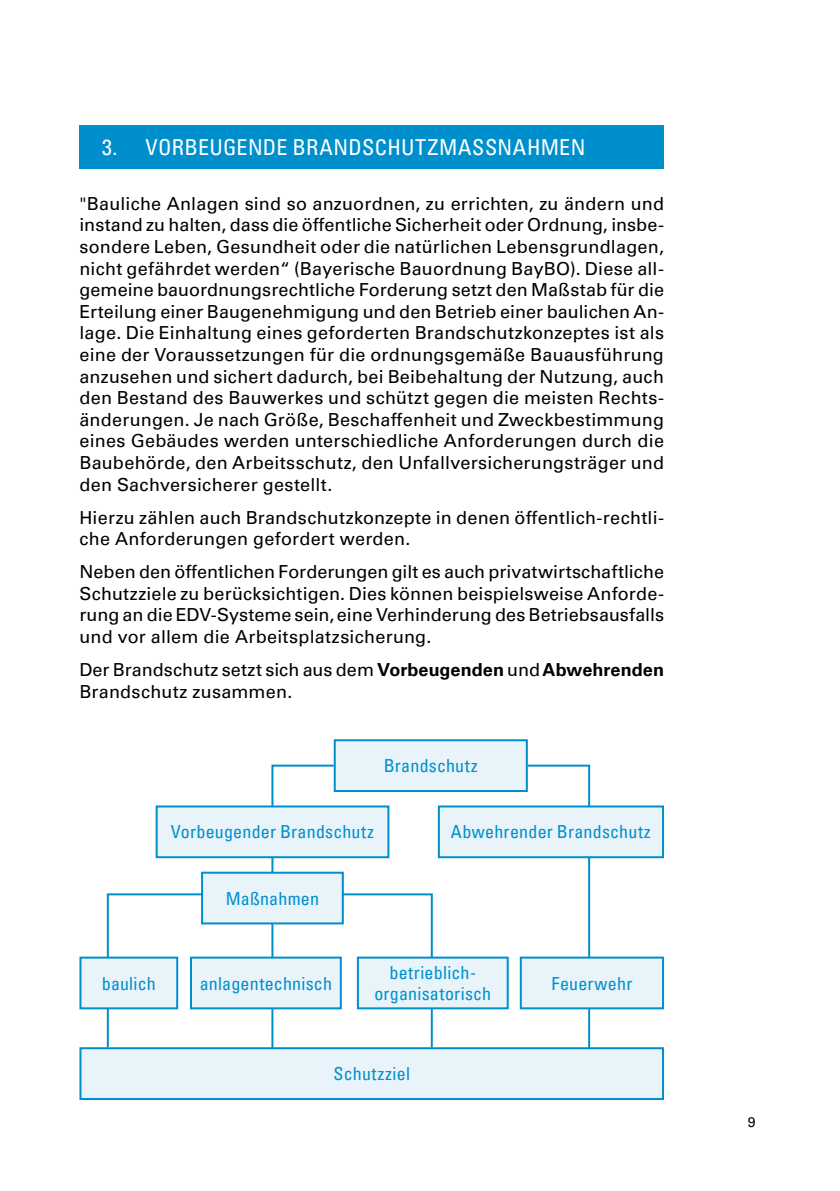
<style>
.page{position:relative;width:840px;height:1191px;background:#fff}
.page>*{position:absolute;margin:0;border:0;box-sizing:border-box;transform-origin:0 0}
.t1{font:condensed 22px "Univers LT Pro";letter-spacing:.015em;color:#fff}
.t2{font:18px/21.6px "Univers LT Pro 55 Roman";letter-spacing:.01em;color:#000;text-align:justify}
.t3{font:condensed 18px/21.6px "Univers LT Pro";letter-spacing:.01em;color:#008fcd;text-align:center}
.t4{font:14px "Univers LT Pro 55 Roman";color:#000}
.s1{font-family:"Univers LT Pro 65";font-weight:700}
</style>
<div class="page">
<div style="left:79px;top:125px;width:584px;height:43px;background:#008fcd"></div>
<svg style="left:525px;top:763px;width:65px;height:284px"></svg>
<svg style="left:270px;top:764px;width:163px;height:283px"></svg>
<svg style="left:106px;top:893px;width:100px;height:154px"></svg>
<div style="left:334px;top:740px;width:192px;height:51px;background:#e9f4fa"></div>
<div style="left:333px;top:739px;width:194px;height:53px;border:2px solid #008fcd"></div>
<div style="left:80px;top:1048px;width:582px;height:51px;background:#e9f4fa"></div>
<div style="left:79px;top:1047px;width:584px;height:53px;border:2px solid #008fcd"></div>
<div style="left:156px;top:806px;width:232px;height:51px;background:#e9f4fa"></div>
<div style="left:155px;top:805px;width:234px;height:53px;border:2px solid #008fcd"></div>
<div style="left:438px;top:806px;width:224px;height:51px;background:#e9f4fa"></div>
<div style="left:437px;top:805px;width:226px;height:53px;border:2px solid #008fcd"></div>
<div style="left:202px;top:872px;width:140px;height:51px;background:#e9f4fa"></div>
<div style="left:201px;top:871px;width:142px;height:53px;border:2px solid #008fcd"></div>
<div style="left:80px;top:957px;width:97px;height:51px;background:#e9f4fa"></div>
<div style="left:79px;top:956px;width:99px;height:53px;border:2px solid #008fcd"></div>
<div style="left:191px;top:957px;width:149px;height:51px;background:#e9f4fa"></div>
<div style="left:190px;top:956px;width:151px;height:53px;border:2px solid #008fcd"></div>
<div style="left:357px;top:957px;width:150px;height:51px;background:#e9f4fa"></div>
<div style="left:356px;top:956px;width:152px;height:53px;border:2px solid #008fcd"></div>
<div style="left:520px;top:957px;width:142px;height:51px;background:#e9f4fa"></div>
<div style="left:519px;top:956px;width:144px;height:53px;border:2px solid #008fcd"></div>
<p class="t1" style="left:102px;top:133px;width:484px">3. VORBEUGENDE BRANDSCHUTZMASSNAHMEN</p>
<p class="t2" style="left:79px;top:192px;width:585px">"Bauliche Anlagen sind so anzuordnen, zu errichten, zu ändern und instand zu halten, dass die öffentliche Sicherheit oder Ordnung, insbe&shy;sondere Leben, Gesundheit oder die natürlichen Lebensgrundlagen, nicht gefährdet werden“ (Bayerische Bauordnung BayBO). Diese all&shy;gemeine bauordnungsrechtliche Forderung setzt den Maßstab für die Erteilung einer Baugenehmigung und den Betrieb einer baulichen An&shy;lage. Die Einhaltung eines geforderten Brandschutzkonzeptes ist als eine der Voraussetzungen für die ordnungsgemäße Bauausführung anzusehen und sichert dadurch, bei Beibehaltung der Nutzung, auch den Bestand des Bauwerkes und schützt gegen die meisten Rechts&shy;änderungen. Je nach Größe, Beschaffenheit und Zweckbestimmung eines Gebäudes werden unterschiedliche Anforderungen durch die Baubehörde, den Arbeitsschutz, den Unfallversicherungsträger und den Sachversicherer gestellt.</p>
<p class="t2" style="left:79px;top:505px;width:585px">Hierzu zählen auch Brandschutzkonzepte in denen öffentlich-rechtli&shy;che Anforderungen gefordert werden.</p>
<p class="t2" style="left:79px;top:560px;width:585px">Neben den öffentlichen Forderungen gilt es auch privatwirtschaftliche Schutzziele zu berücksichtigen. Dies können beispielsweise Anforde&shy;rung an die EDV-Systeme sein, eine Verhinderung des Betriebsausfalls und vor allem die Arbeitsplatzsicherung.</p>
<p class="t2" style="left:79px;top:658px;width:585px">Der Brandschutz setzt sich aus dem <span class="s1">Vorbeugenden</span> und <span class="s1">Abwehrenden<br></span>Brandschutz zusammen.</p>
<p class="t3" style="left:383px;top:754px;width:96px">Brandschutz</p>
<p class="t3" style="left:171px;top:820px;width:205px">Vorbeugender Brandschutz</p>
<p class="t3" style="left:450px;top:820px;width:201px">Abwehrender Brandschutz</p>
<p class="t3" style="left:225px;top:887px;width:95px">Maßnahmen</p>
<p class="t3" style="left:102px;top:971px;width:55px">baulich</p>
<p class="t3" style="left:200px;top:971px;width:134px">anlagentechnisch</p>
<p class="t3" style="left:374px;top:961px;width:118px">betrieblich&shy;organisatorisch</p>
<p class="t3" style="left:551px;top:971px;width:82px">Feuerwehr</p>
<p class="t3" style="left:333px;top:1062px;width:78px">Schutzziel</p>
<p class="t4" style="left:747px;top:1112px;width:9px">9</p>
</div>
